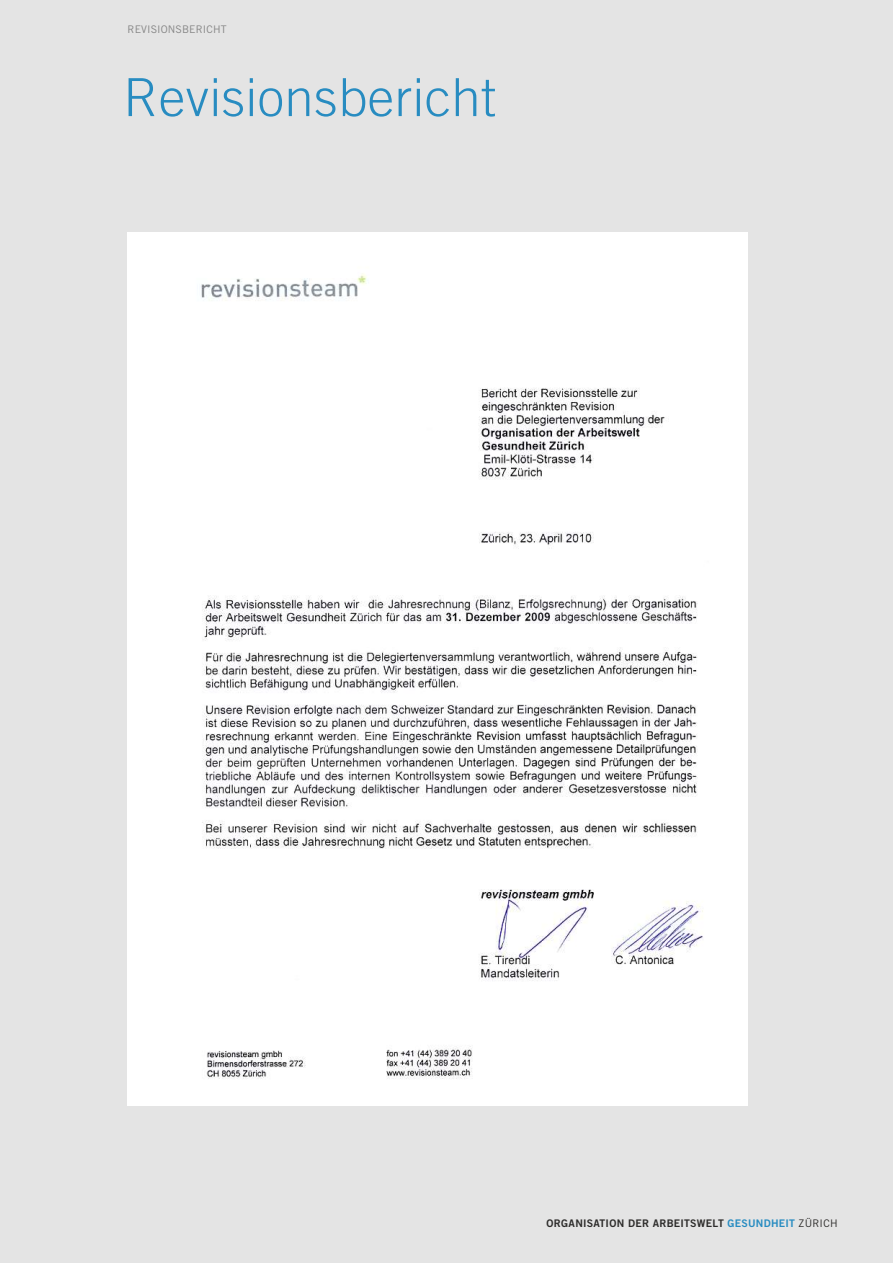
<style>
.page{position:relative;width:893px;height:1263px;background:#e4e4e4}
.page>*{position:absolute;margin:0;border:0;box-sizing:border-box;transform-origin:0 0}
.t1{font:300 52.5px "Trade Gothic LT";letter-spacing:.01em;color:#288cc1}
.t2{font:10.5px "Trade Gothic LT Bold Two";letter-spacing:.02em;color:#2d2c2b}
.t3{font:10.5px "Trade Gothic LT";letter-spacing:.01em;color:#858585}
.s1{color:#288cc1}
.s2{font-family:"Trade Gothic LT"}
</style>
<div class="page">
<img style="left:128px;top:232px;width:620px;height:873px">
<p class="t3" style="left:128px;top:26px;width:100px">REVISIONSBERICHT</p>
<h1 class="t1" style="left:123px;top:78px;width:374px">Revisionsbericht</h1>
<p class="t2" style="left:547px;top:1217px;width:293px">ORGANISATION DER ARBEITSWELT <span class="s1">GESUNDHEIT</span> <span class="s2">ZÜRICH</span></p>
</div>
